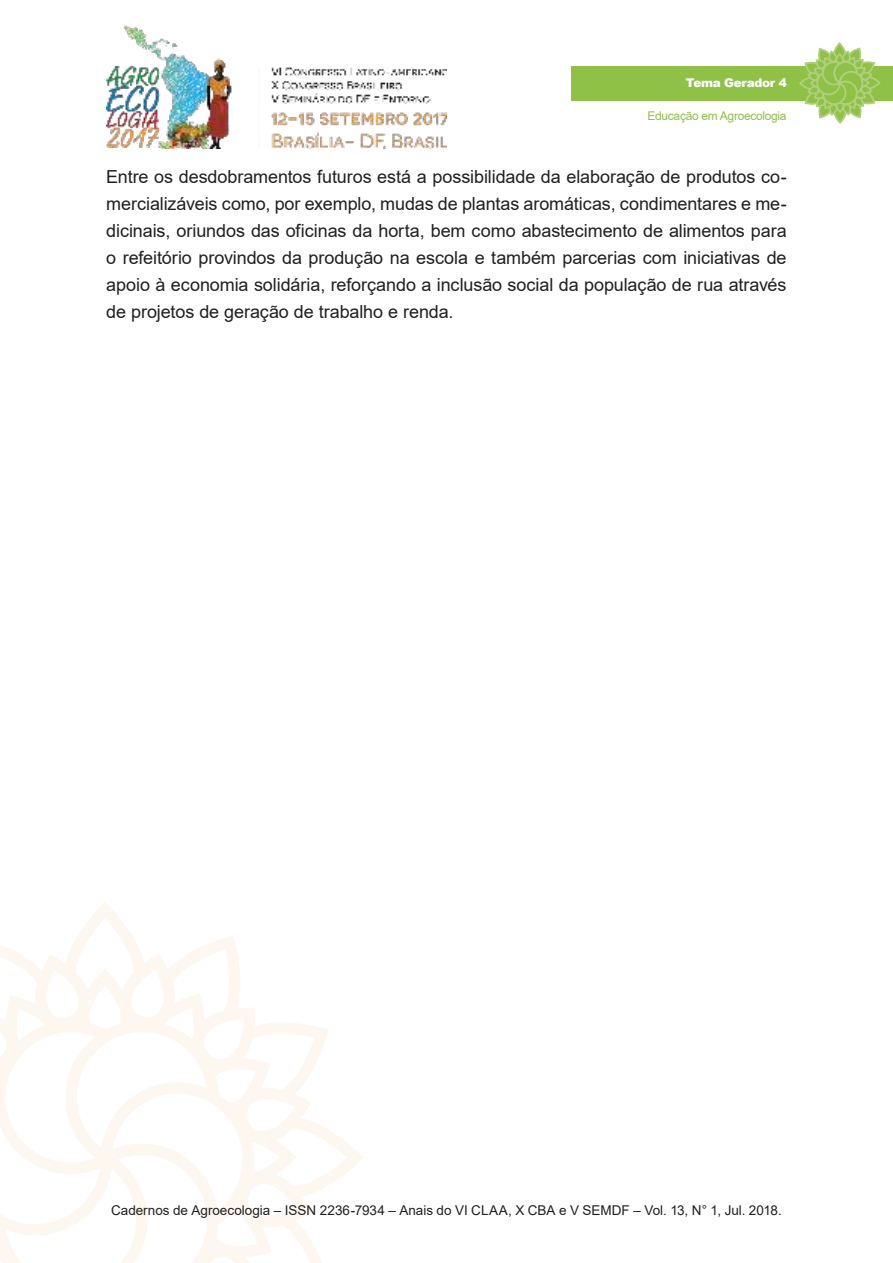
<style>
.page{position:relative;width:893px;height:1263px;background:#fff}
.page>*{position:absolute;margin:0;border:0;box-sizing:border-box;transform-origin:0 0}
.t1{font:18px/27px "Arial";letter-spacing:-.005em;color:#221f1f;text-align:justify}
.t2{font:13.5px "Arial";color:#221f1f}
.t3{font:12px "Arial";letter-spacing:-.025em;color:#8fc147}
.t4{font:900 12px "Arial";letter-spacing:-.025em;color:#fff}
</style>
<div class="page">
<img style="left:106px;top:25px;width:340px;height:124px">
<svg style="left:0;top:910px;width:363px;height:353px"></svg>
<div style="left:571px;top:66px;width:322px;height:34px;background:#8fc147"></div>
<svg style="left:798px;top:43px;width:83px;height:81px"></svg>
<p class="t4" style="left:686px;top:76px;width:102px">Tema Gerador 4</p>
<p class="t3" style="left:647px;top:112px;width:141px">Educação em Agroecologia</p>
<p class="t1" style="left:106px;top:165px;width:682px">Entre os desdobramentos futuros está a possibilidade da elaboração de produtos co&shy;mercializáveis como, por exemplo, mudas de plantas aromáticas, condimentares e me&shy;dicinais, oriundos das oficinas da horta, bem como abastecimento de alimentos para o refeitório provindos da produção na escola e também parcerias com iniciativas de apoio à economia solidária, reforçando a inclusão social da população de rua através de projetos de geração de trabalho e renda.</p>
<p class="t2" style="left:111px;top:1205px;width:672px">Cadernos de Agroecologia – ISSN 2236-7934 – Anais do VI CLAA, X CBA e V SEMDF – Vol. 13, N° 1, Jul. 2018.</p>
</div>
